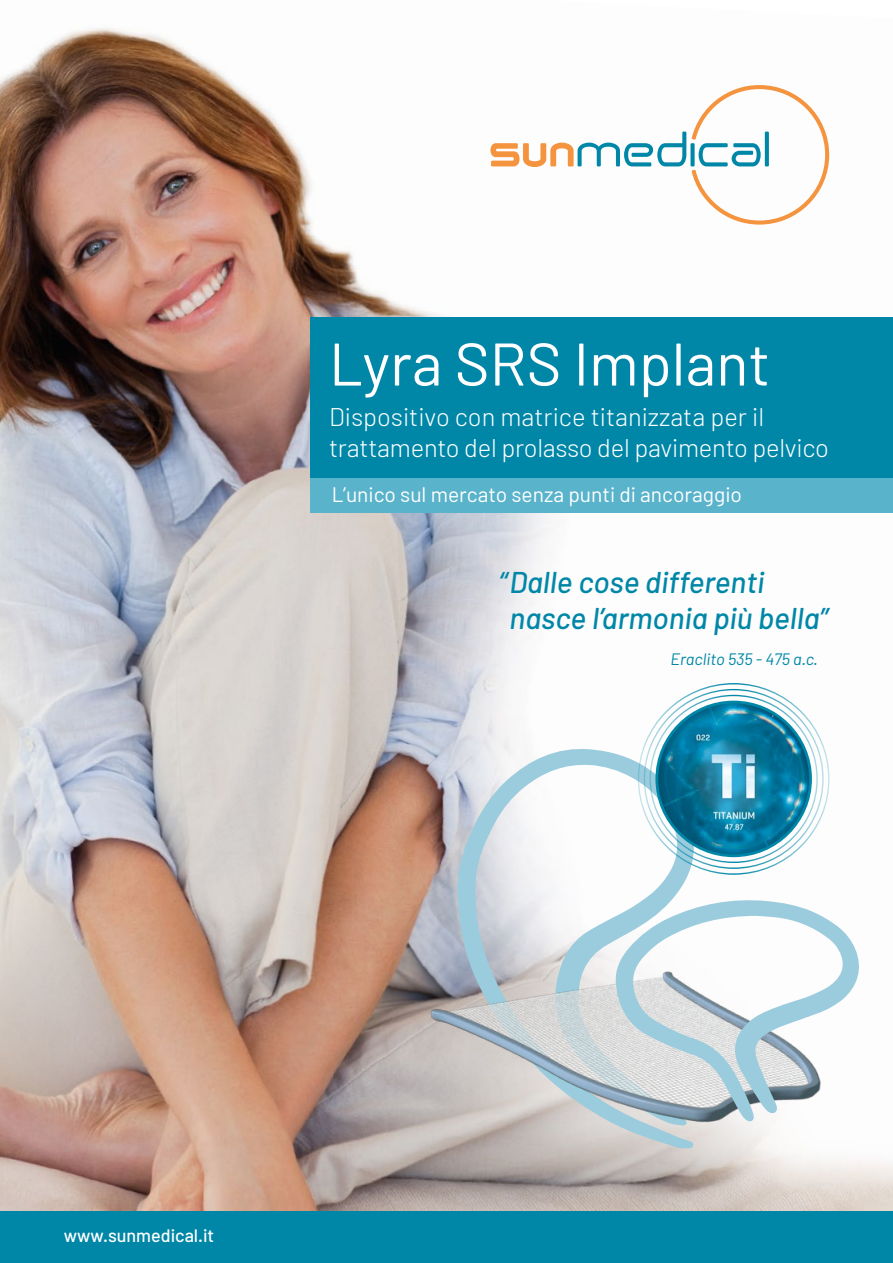
<style>
.page{position:relative;width:893px;height:1263px;background:#fff}
.page>*{position:absolute;margin:0;border:0;box-sizing:border-box;transform-origin:0 0}
.t1{font:60px "Barlow";color:#fff}
.t2{font:italic 500 30px/36px "Barlow";color:#0087a8}
.t3{font:300 25.5px/31.5px "Barlow";letter-spacing:-.01em;color:#fff}
.t4{font:21px "Barlow";color:#fff}
.t5{font:500 18px "Barlow";color:#fff}
.t6{font:italic 16.5px "Barlow";color:#0087a8}
</style>
<div class="page">
<img style="left:0;top:28px;width:893px;height:1184px">
<div style="left:0;top:1212px;width:893px;height:51px;background:#0087a8"></div>
<svg style="left:490px;top:85px;width:339px;height:140px"></svg>
<div style="left:310px;top:317px;width:583px;height:161px;background:#0087a8"></div>
<div style="left:310px;top:478px;width:583px;height:34px;background:#59b3cb"></div>
<svg style="left:457px;top:747px;width:244px;height:402px"></svg>
<img style="left:428px;top:969px;width:398px;height:156px">
<svg style="left:615px;top:898px;width:249px;height:224px"></svg>
<svg style="left:637px;top:682px;width:193px;height:193px"></svg>
<img style="left:657px;top:702px;width:153px;height:154px;border-radius:76px">
<div style="left:655px;top:701px;width:157px;height:156px;border:3px solid #0087a8;border-radius:50%"></div>
<h1 class="t1" style="left:329px;top:327px;width:443px">Lyra SRS Implant</h1>
<p class="t3" style="left:329px;top:400px;width:501px">Dispositivo con matrice titanizzata per il trattamento del prolasso del pavimento pelvico</p>
<p class="t4" style="left:332px;top:481px;width:412px">L’unico sul mercato senza punti di ancoraggio</p>
<p class="t2" style="left:510px;top:563px;width:320px;text-indent:-11px">“Dalle cose differenti nasce l’armonia più bella”</p>
<p class="t6" style="left:671px;top:648px;width:149px">Eraclito 535 - 475 a.c.</p>
<p class="t5" style="left:64px;top:1224px;width:152px">www.sunmedical.it</p>
</div>
